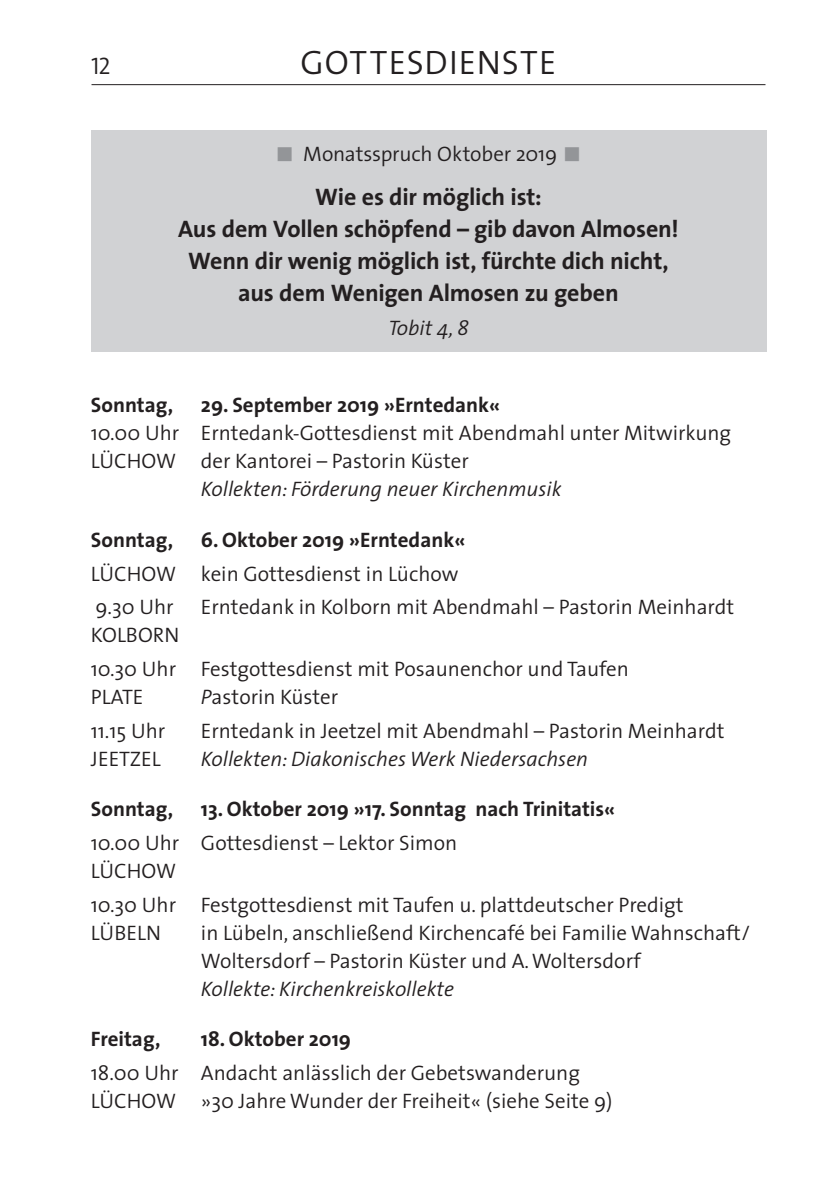
<style>
.page{position:relative;width:840px;height:1191px;background:#fff}
.page>*{position:absolute;margin:0;border:0;box-sizing:border-box;transform-origin:0 0}
.t1{font:34px "The Sans Semi Light Caps";letter-spacing:.03em;color:#231f20}
.t2{font:700 24px/32px "The Sans";letter-spacing:-.005em;color:#231f20;text-align:center}
.t3{font:24px "The Sans Semi Light Caps";color:#231f20}
.t4{font:300 21px/28px "The Sans";color:#231f20}
.t5{font:700 21px "The Sans";color:#231f20}
.t6{font:italic 300 21px "The Sans";color:#231f20}
.s1{color:#939598}
.s2{font-style:italic}
</style>
<div class="page">
<hr style="left:91px;top:84px;width:674px;height:1px;background:#231f20">
<div style="left:91px;top:130px;width:674px;height:221px;background:#d1d2d4"></div>
<p class="t3" style="left:91px;top:46px;width:21px">12</p>
<h1 class="t1" style="left:300px;top:35px;width:257px">GOTTESDIENSTE</h1>
<p class="t4" style="left:275px;top:140px;width:307px"><span class="s1">■</span> Monatsspruch Oktober 2019 <span class="s1">■</span></p>
<p class="t2" style="left:178px;top:180px;width:501px">Wie es dir möglich ist:<br>Aus dem Vollen schöpfend – gib davon Almosen!<br>Wenn dir wenig möglich ist, fürchte dich nicht, aus dem Wenigen Almosen zu geben</p>
<p class="t6" style="left:388px;top:310px;width:82px">Tobit 4, 8</p>
<p class="t5" style="left:91px;top:387px;width:84px">Sonntag,</p>
<p class="t5" style="left:201px;top:387px;width:301px">29. September 2019 »Erntedank«</p>
<p class="t4" style="left:91px;top:418px;width:641px">10.00 Uhr Erntedank-Gottesdienst mit Abendmahl unter Mitwirkung<br>LÜCHOW der Kantorei – Pastorin Küster</p>
<p class="t6" style="left:201px;top:472px;width:362px">Kollekten: Förderung neuer Kirchenmusik</p>
<p class="t5" style="left:91px;top:522px;width:84px">Sonntag,</p>
<p class="t5" style="left:201px;top:522px;width:266px">6. Oktober 2019 »Erntedank«</p>
<p class="t4" style="left:91px;top:556px;width:369px;line-height:33.6px">LÜCHOW kein Gottesdienst in Lüchow<br>9.30 Uhr</p>
<p class="t4" style="left:201px;top:592px;width:534px">Erntedank in Kolborn mit Abendmahl – Pastorin Meinhardt</p>
<p class="t4" style="left:91px;top:617px;width:539px;line-height:33.6px">KOLBORN<br>10.30 Uhr Festgottesdienst mit Posaunenchor und Taufen</p>
<p class="t4" style="left:91px;top:682px;width:54px">PLATE</p>
<p class="t4" style="left:201px;top:682px;width:139px"><span class="s2">P</span>astorin Küster</p>
<p class="t4" style="left:91px;top:716px;width:76px">11.15 Uhr</p>
<p class="t4" style="left:201px;top:716px;width:525px">Erntedank in Jeetzel mit Abendmahl – Pastorin Meinhardt</p>
<p class="t4" style="left:91px;top:744px;width:71px">JEETZEL</p>
<p class="t6" style="left:201px;top:741px;width:388px">Kollekten: Diakonisches Werk Niedersachsen</p>
<p class="t5" style="left:91px;top:791px;width:84px">Sonntag,</p>
<p class="t5" style="left:201px;top:791px;width:416px">13. Oktober 2019 »17. Sonntag nach Trinitatis«</p>
<p class="t4" style="left:91px;top:828px;width:368px">10.00 Uhr Gottesdienst – Lektor Simon<br>LÜCHOW</p>
<p class="t4" style="left:91px;top:890px;width:594px">10.30 Uhr Festgottesdienst mit Taufen u. plattdeutscher Predigt<br>LÜBELN</p>
<p class="t4" style="left:201px;top:918px;width:550px">in Lübeln, anschließend Kirchencafé bei Familie Wahnschaft/<br>Woltersdorf – Pastorin Küster und A. Woltersdorf</p>
<p class="t6" style="left:201px;top:971px;width:254px">Kollekte: Kirchenkreiskollekte</p>
<p class="t5" style="left:91px;top:1021px;width:71px">Freitag,</p>
<p class="t5" style="left:201px;top:1021px;width:151px">18. Oktober 2019</p>
<p class="t4" style="left:91px;top:1058px;width:523px">18.00 Uhr Andacht anlässlich der Gebetswanderung<br>LÜCHOW »30 Jahre Wunder der Freiheit« (siehe Seite 9)</p>
</div>
